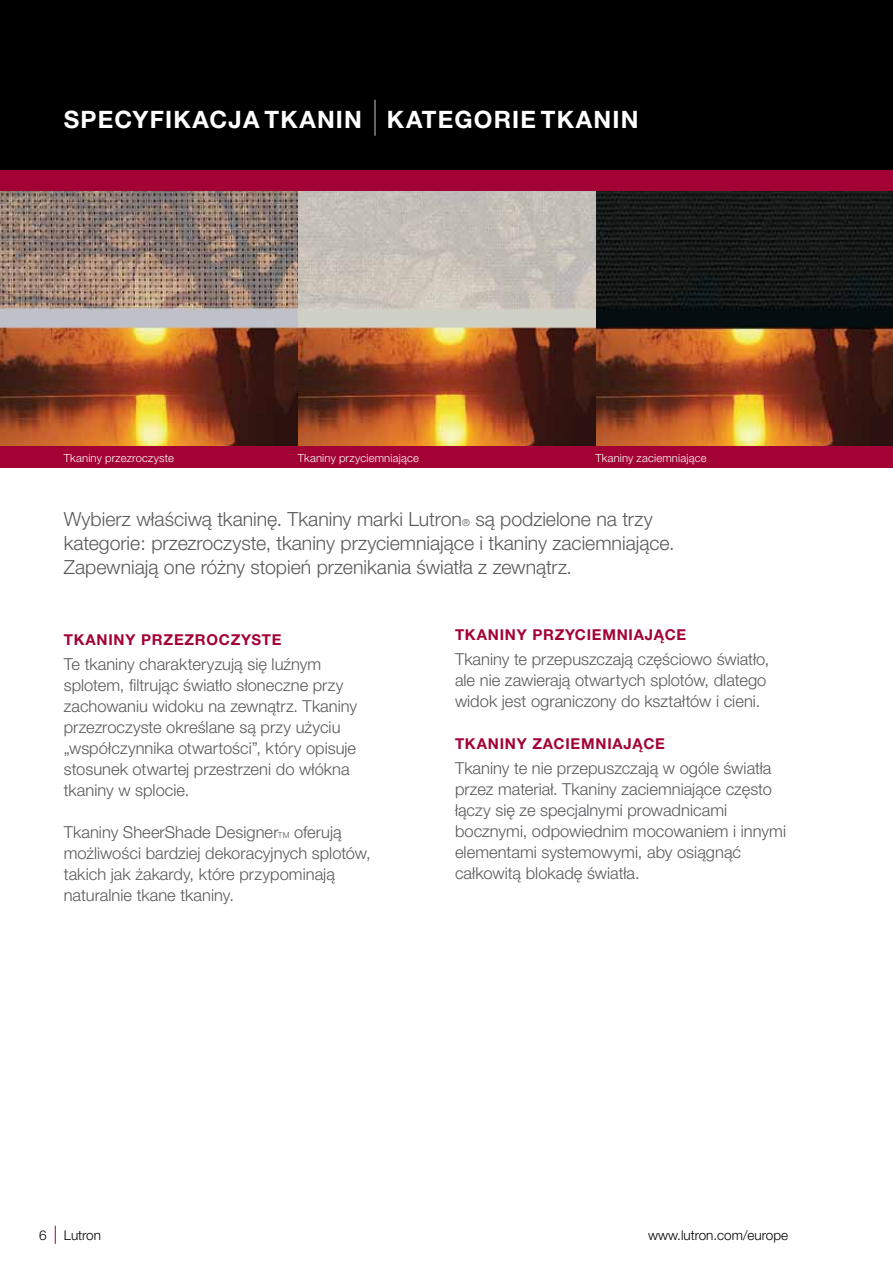
<style>
.page{position:relative;width:893px;height:1263px;background:#fff}
.page>*{position:absolute;margin:0;border:0;box-sizing:border-box;transform-origin:0 0}
.t1{font:700 24px "Helvetica Neue CE";letter-spacing:.05em;color:#fff}
.t2{font:300 19.5px/24px "Helvetica Neue CE";color:#58595b}
.t3{font:300 16.5px/21px "Helvetica Neue CE";color:#58595b}
.t4{font:700 15px "Helvetica Neue CE";letter-spacing:.05em;color:#a30234}
.t5{font:300 13.5px "Helvetica Neue CE";color:#000}
.t6{font:300 11.25px "Helvetica Neue CE";letter-spacing:.015em;color:#fff}
.s1{font-family:"Helvetica Neue LT Std";font-weight:200;font-size:36px}
.s2{font-family:"Helvetica Neue";font-size:9.75px}
.s3{font-size:8.25px}
</style>
<div class="page">
<div style="left:0;top:0;width:893px;height:170px;background:#000"></div>
<div style="left:0;top:170px;width:893px;height:21px;background:#a30234"></div>
<svg style="left:55px;top:1226px;width:1px;height:18px"></svg>
<img style="left:0;top:191px;width:893px;height:255px">
<div style="left:0;top:446px;width:893px;height:22px;background:#a30234"></div>
<h1 class="t1" style="left:64px;top:110px;width:576px">SPECYFIKACJA TKANIN <span class="s1">|</span> KATEGORIE TKANIN</h1>
<p class="t6" style="left:64px;top:454px;width:112px">Tkaniny przezroczyste</p>
<p class="t6" style="left:298px;top:454px;width:123px">Tkaniny przyciemniające</p>
<p class="t6" style="left:595px;top:454px;width:113px">Tkaniny zaciemniające</p>
<p class="t2" style="left:64px;top:509px;width:612px">Wybierz właściwą tkaninę. Tkaniny marki Lutron<span class="s2">®</span> są podzielone na trzy kategorie: przezroczyste, tkaniny przyciemniające i tkaniny zaciemniające.<br>Zapewniają one różny stopień przenikania światła z zewnątrz.</p>
<p class="t4" style="left:64px;top:634px;width:219px">TKANINY PRZEZROCZYSTE</p>
<p class="t3" style="left:64px;top:656px;width:295px">Te tkaniny charakteryzują się luźnym splotem, filtrując światło słoneczne przy zachowaniu widoku na zewnątrz. Tkaniny przezroczyste określane są przy użyciu „współczynnika otwartości”, który opisuje stosunek otwartej przestrzeni do włókna tkaniny w splocie.</p>
<p class="t3" style="left:64px;top:824px;width:308px">Tkaniny SheerShade Designer<span class="s3">TM</span> oferują możliwości bardziej dekoracyjnych splotów, takich jak żakardy, które przypominają naturalnie tkane tkaniny.</p>
<p class="t4" style="left:455px;top:629px;width:233px">TKANINY PRZYCIEMNIAJĄCE</p>
<p class="t3" style="left:455px;top:650px;width:316px">Tkaniny te przepuszczają częściowo światło, ale nie zawierają otwartych splotów, dlatego widok jest ograniczony do kształtów i cieni.</p>
<p class="t4" style="left:455px;top:738px;width:211px">TKANINY ZACIEMNIAJĄCE</p>
<p class="t3" style="left:455px;top:760px;width:333px">Tkaniny te nie przepuszczają w ogóle światła przez materiał. Tkaniny zaciemniające często łączy się ze specjalnymi prowadnicami bocznymi, odpowiednim mocowaniem i innymi elementami systemowymi, aby osiągnąć całkowitą blokadę światła.</p>
<p class="t5" style="left:39px;top:1230px;width:9px">6</p>
<p class="t5" style="left:64px;top:1230px;width:39px">Lutron</p>
<p class="t5" style="left:648px;top:1230px;width:142px">www.lutron.com/europe</p>
</div>
